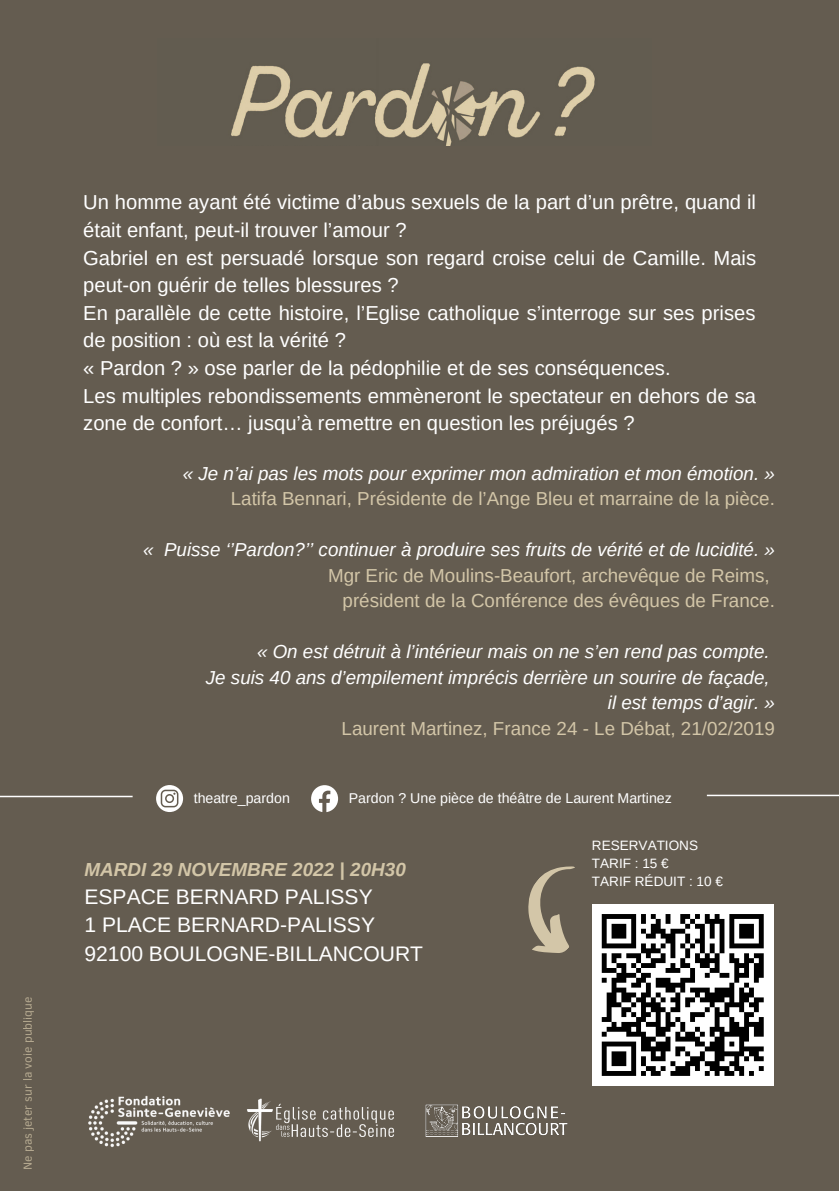
<style>
.page{position:relative;width:839px;height:1191px;background:#fff}
.page>*{position:absolute;margin:0;border:0;box-sizing:border-box;transform-origin:0 0}
.t1{font:21px/28.8px "Arimo";color:#fff}
.t2{font:20.2px/27.6px "Arimo";color:#fff}
.t3{font:italic 18.8px/25.6px "Arimo";color:#fff;text-align:right}
.t4{font:18.8px/25.6px "Arimo";color:#d3c6a8;text-align:right}
.t5{font:italic 700 18.8px "Arimo";color:#d3c6a8}
.t6{font:14.2px "Arimo";color:#fff}
.t7{font:13.6px/18px "Arimo";color:#fff}
.t8{font:12px "Clear Sans";color:#d3c6a8}
</style>
<div class="page">
<div style="left:0;top:0;width:838px;height:1191px;background:#645c50"></div>
<img style="left:231px;top:63px;width:364px;height:82px">
<svg style="left:156px;top:785px;width:27px;height:27px"></svg>
<svg style="left:311px;top:785px;width:27px;height:27px"></svg>
<hr style="left:0;top:796px;width:133px;height:1px;background:#fff">
<hr style="left:706px;top:795px;width:132px;height:1px;background:#fff">
<div style="left:592px;top:904px;width:181px;height:182px;background:#fff"></div>
<svg style="left:528px;top:866px;width:236px;height:210px"></svg>
<img style="left:247px;top:1098px;width:148px;height:44px">
<img style="left:88px;top:1095px;width:142px;height:53px">
<img style="left:425px;top:1104px;width:143px;height:33px">
<p class="t8" style="left:19px;top:1170px;width:175px;rotate:-90deg">Ne pas jeter sur la voie publique</p>
<p class="t2" style="left:83px;top:188px;width:674px">Un homme ayant été victime d’abus sexuels de la part d’un prêtre, quand il était enfant, peut-il trouver l’amour ?<br>Gabriel en est persuadé lorsque son regard croise celui de Camille. Mais peut-on guérir de telles blessures ?<br>En parallèle de cette histoire, l’Eglise catholique s’interroge sur ses prises de position : où est la vérité ?<br>« Pardon ? » ose parler de la pédophilie et de ses conséquences.<br>Les multiples rebondissements emmèneront le spectateur en dehors de sa zone de confort… jusqu’à remettre en question les préjugés ?</p>
<p class="t3" style="left:183px;top:460px;width:593px">« Je n’ai pas les mots pour exprimer mon admiration et mon émotion. »</p>
<p class="t4" style="left:231px;top:486px;width:545px">Latifa Bennari, Présidente de l’Ange Bleu et marraine de la pièce.</p>
<p class="t3" style="left:143px;top:537px;width:633px">« Puisse ‘’Pardon?’’ continuer à produire ses fruits de vérité et de lucidité. »</p>
<p class="t4" style="left:328px;top:562px;width:448px">Mgr Eric de Moulins-Beaufort, archevêque de Reims, président de la Conférence des évêques de France.</p>
<p class="t3" style="left:206px;top:639px;width:570px">« On est détruit à l’intérieur mais on ne s’en rend pas compte.<br>Je suis 40 ans d’empilement imprécis derrière un sourire de façade, il est temps d’agir. »</p>
<p class="t4" style="left:341px;top:716px;width:435px">Laurent Martinez, France 24 - Le Débat, 21/02/2019</p>
<p class="t6" style="left:194px;top:790px;width:98px">theatre_pardon</p>
<p class="t6" style="left:349px;top:790px;width:325px">Pardon ? Une pièce de théâtre de Laurent Martinez</p>
<p class="t5" style="left:84px;top:859px;width:323px">MARDI 29 NOVEMBRE 2022 | 20H30</p>
<p class="t1" style="left:84px;top:882px;width:340px">ESPACE BERNARD PALISSY<br>1 PLACE BERNARD-PALISSY<br>92100 BOULOGNE-BILLANCOURT</p>
<p class="t7" style="left:592px;top:836px;width:132px">RESERVATIONS<br>TARIF : 15 €<br>TARIF RÉDUIT : 10 €</p>
</div>
